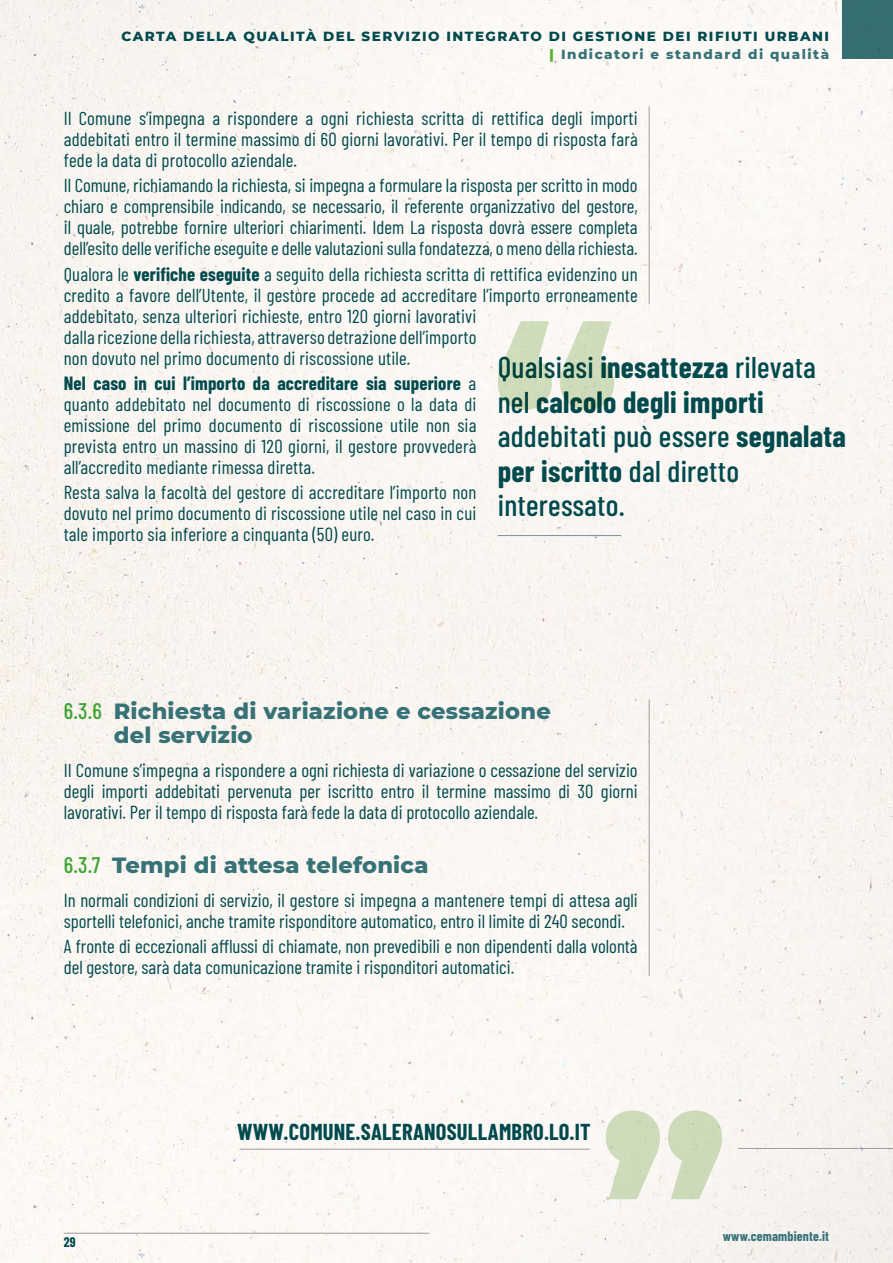
<style>
.page{position:relative;width:893px;height:1263px;background:#faf6f2}
.page>*{position:absolute;margin:0;border:0;box-sizing:border-box;transform-origin:0 0}
.t1{font:500 30px/34.5px "Barlow Condensed";letter-spacing:.01em;color:#00494d}
.t2{font:800 22.5px/24px "Montserrat";letter-spacing:.01em;color:#377277}
.t3{font:700 22.5px "Barlow Condensed";letter-spacing:.01em;color:#00494d}
.t4{font:18.75px/21px "Barlow Condensed";letter-spacing:.01em;color:#00494d;text-align:justify}
.t5{font:800 13.5px/18px "Montserrat";letter-spacing:.11em;color:#00494d;text-align:right}
.t6{font:700 13.5px "Barlow Condensed";letter-spacing:.01em;color:#377277}
.t7{font:700 13.5px "Barlow Condensed";color:#00494d}
.s1{font-weight:900;color:#5ab031}
.s2{color:#377277}
.s3{font-weight:700}
.s4{font-family:"Barlow Condensed";font-weight:500;color:#3fa535}
</style>
<div class="page">
<hr style="left:498px;top:535px;width:123px;height:1px;background:#719499">
<svg style="left:498px;top:321px;width:116px;height:89px"></svg>
<hr style="left:240px;top:1149px;width:350px;height:1px;background:#9d9d9c">
<hr style="left:738px;top:1148px;width:155px;height:1px;background:#9d9d9c">
<svg style="left:606px;top:1110px;width:116px;height:89px"></svg>
<hr style="left:649px;top:699px;width:1px;height:277px;background:#9d9d9c">
<hr style="left:649px;top:106px;width:1px;height:198px;background:#9d9d9c">
<div style="left:842px;top:0;width:51px;height:59px;background:#377277"></div>
<hr style="left:64px;top:1233px;width:365px;height:1px;background:#9d9d9c">
<p class="t5" style="left:121px;top:27px;width:709px">CARTA DELLA QUALITÀ DEL SERVIZIO INTEGRATO DI GESTIONE DEI RIFIUTI URBANI <span class="s1">|</span> <span class="s2">Indicatori e standard di qualità</span></p>
<p class="t4" style="left:64px;top:106px;width:575px">Il Comune s’impegna a rispondere a ogni richiesta scritta di rettifica degli importi addebitati entro il termine massimo di 60 giorni lavorativi. Per il tempo di risposta farà fede la data di protocollo aziendale.</p>
<p class="t4" style="left:64px;top:174px;width:575px">Il Comune, richiamando la richiesta, si impegna a formulare la risposta per scritto in modo chiaro e comprensibile indicando, se necessario, il referente organizzativo del gestore, il quale, potrebbe fornire ulteriori chiarimenti. Idem La risposta dovrà essere completa dell’esito delle verifiche eseguite e delle valutazioni sulla fondatezza, o meno della richiesta.</p>
<p class="t4" style="left:64px;top:262px;width:575px;text-align:left">Qualora le <span class="s3">verifiche eseguite</span> a seguito della richiesta scritta di rettifica evidenzino un credito a favore dell’Utente, il gestore procede ad accreditare l’importo erroneamente addebitato, senza ulteriori richieste, entro 120 giorni lavorativi<br>dalla ricezione della richiesta, attraverso detrazione dell’importo<br>non dovuto nel primo documento di riscossione utile.</p>
<p class="t4" style="left:64px;top:371px;width:414px"><span class="s3">Nel caso in cui l’importo da accreditare sia superiore</span> a quanto addebitato nel documento di riscossione o la data di emissione del primo documento di riscossione utile non sia prevista entro un massino di 120 giorni, il gestore provvederà all’accredito mediante rimessa diretta.</p>
<p class="t4" style="left:64px;top:480px;width:414px">Resta salva la facoltà del gestore di accreditare l’importo non dovuto nel primo documento di riscossione utile nel caso in cui tale importo sia inferiore a cinquanta (50) euro.</p>
<h1 class="t1" style="left:498px;top:348px;width:350px">Qualsiasi <span class="s3">inesattezza</span> rilevata nel <span class="s3">calcolo degli importi </span>addebitati può essere <span class="s3">segnalata per iscritto</span> dal diretto interessato.</h1>
<p class="t2" style="left:114px;top:698px;width:439px;text-indent:-50px"><span class="s4">6.3.6</span> Richiesta di variazione e cessazione del servizio</p>
<p class="t4" style="left:64px;top:759px;width:575px">Il Comune s’impegna a rispondere a ogni richiesta di variazione o cessazione del servizio degli importi addebitati pervenuta per iscritto entro il termine massimo di 30 giorni lavorativi. Per il tempo di risposta farà fede la data di protocollo aziendale.</p>
<p class="t2" style="left:64px;top:852px;width:366px"><span class="s4">6.3.7</span> Tempi di attesa telefonica</p>
<p class="t4" style="left:64px;top:888px;width:575px">In normali condizioni di servizio, il gestore si impegna a mantenere tempi di attesa agli sportelli telefonici, anche tramite risponditore automatico, entro il limite di 240 secondi.</p>
<p class="t4" style="left:64px;top:934px;width:575px">A fronte di eccezionali afflussi di chiamate, non prevedibili e non dipendenti dalla volontà del gestore, sarà data comunicazione tramite i risponditori automatici.</p>
<p class="t7" style="left:64px;top:1232px;width:13px">29</p>
<p class="t3" style="left:237px;top:1116px;width:355px">WWW.COMUNE.SALERANOSULLAMBRO.LO.IT</p>
<p class="t6" style="left:723px;top:1226px;width:108px">www.cemambiente.it</p>
</div>
